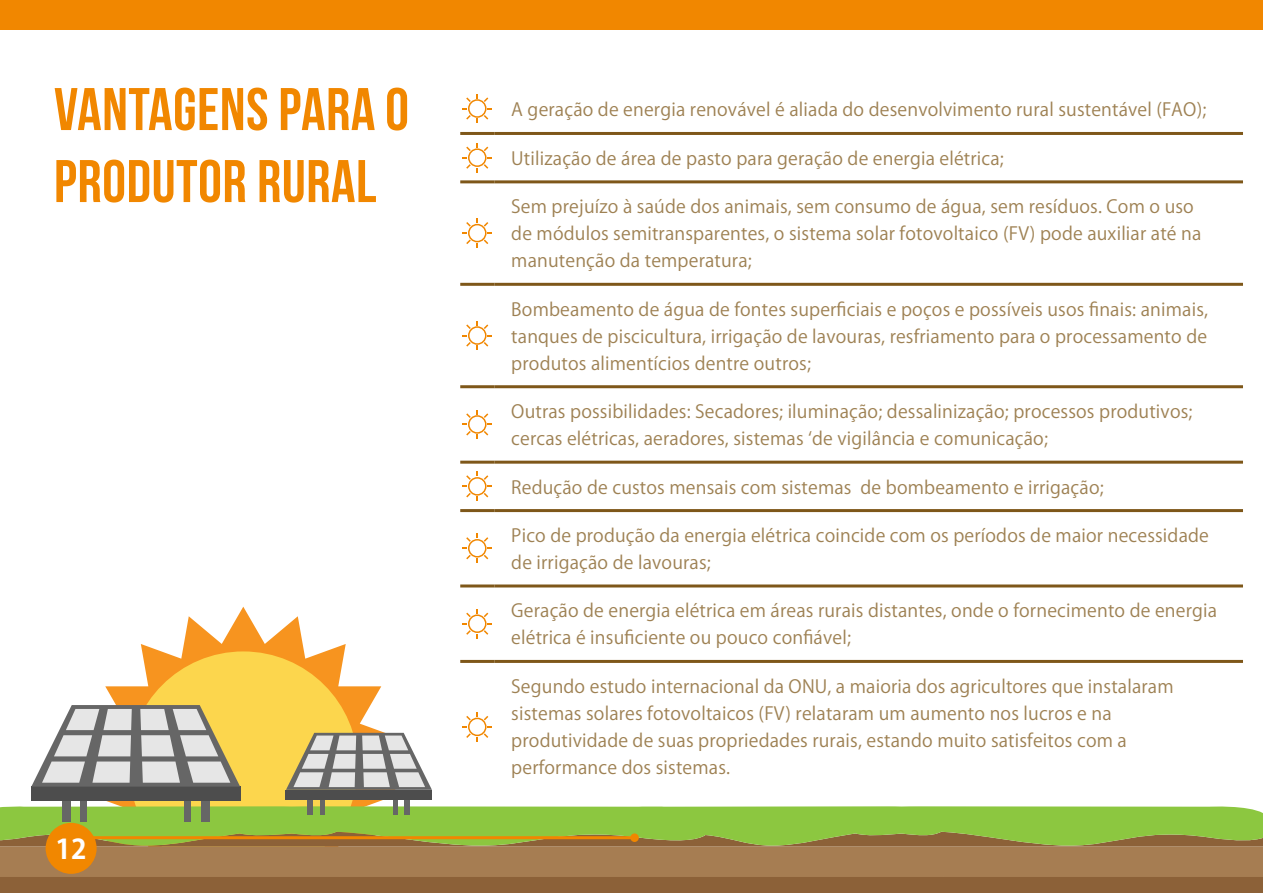
<style>
.page{position:relative;width:1263px;height:893px;background:#fff}
.page>*{position:absolute;margin:0;border:0;box-sizing:border-box;transform-origin:0 0}
.t1{font:700 60px/72px "Bebas Neue";letter-spacing:.01em;color:#f18700}
.t2{font:700 27px "Koz Go Pr 6 N";color:#fff}
.t3{font:18px/27px "Koz Go Pr 6 N";letter-spacing:.01em;color:#9e8153}
</style>
<div class="page">
<div style="left:0;top:0;width:1263px;height:30px;background:#f18700"></div>
<hr style="left:460px;top:132px;width:34px;height:3px;background:#7e5719">
<hr style="left:494px;top:132px;width:749px;height:3px;background:#7e5719">
<hr style="left:460px;top:180px;width:34px;height:3px;background:#7e5719">
<hr style="left:494px;top:180px;width:749px;height:3px;background:#7e5719">
<hr style="left:460px;top:283px;width:34px;height:3px;background:#7e5719">
<hr style="left:494px;top:283px;width:749px;height:3px;background:#7e5719">
<hr style="left:460px;top:385px;width:34px;height:3px;background:#7e5719">
<hr style="left:494px;top:385px;width:749px;height:3px;background:#7e5719">
<hr style="left:460px;top:461px;width:34px;height:3px;background:#7e5719">
<hr style="left:494px;top:461px;width:749px;height:3px;background:#7e5719">
<hr style="left:460px;top:509px;width:34px;height:3px;background:#7e5719">
<hr style="left:494px;top:509px;width:749px;height:3px;background:#7e5719">
<hr style="left:460px;top:584px;width:34px;height:3px;background:#7e5719">
<hr style="left:494px;top:584px;width:749px;height:3px;background:#7e5719">
<hr style="left:460px;top:660px;width:34px;height:3px;background:#7e5719">
<hr style="left:494px;top:660px;width:749px;height:3px;background:#7e5719">
<svg style="left:462px;top:94px;width:30px;height:29px"></svg>
<svg style="left:462px;top:143px;width:30px;height:30px"></svg>
<svg style="left:462px;top:218px;width:30px;height:30px"></svg>
<svg style="left:462px;top:321px;width:30px;height:29px"></svg>
<svg style="left:462px;top:410px;width:30px;height:29px"></svg>
<svg style="left:462px;top:471px;width:30px;height:30px"></svg>
<svg style="left:462px;top:533px;width:30px;height:30px"></svg>
<svg style="left:462px;top:609px;width:30px;height:30px"></svg>
<svg style="left:462px;top:712px;width:30px;height:30px"></svg>
<svg style="left:105px;top:607px;width:295px;height:198px"></svg>
<div style="left:129px;top:651px;width:229px;height:230px;background:#fcd64d;border-radius:50%"></div>
<svg style="left:0;top:846px;width:1263px;height:47px;background:#9d7349"></svg>
<svg style="left:0;top:805px;width:1263px;height:41px;background:#91b845"></svg>
<div style="left:308px;top:795px;width:5px;height:20px;background:#666"></div>
<div style="left:405px;top:795px;width:5px;height:20px;background:#666"></div>
<div style="left:320px;top:795px;width:5px;height:20px;background:#666"></div>
<hr style="left:393px;top:795px;width:4px;height:20px;background:#666">
<div style="left:286px;top:790px;width:146px;height:10px;background:#4d4d4d"></div>
<svg style="left:286px;top:733px;width:146px;height:57px"></svg>
<div style="left:62px;top:794px;width:8px;height:28px;background:#666"></div>
<div style="left:201px;top:794px;width:8px;height:28px;background:#666"></div>
<div style="left:81px;top:794px;width:6px;height:28px;background:#666"></div>
<div style="left:184px;top:794px;width:7px;height:28px;background:#666"></div>
<div style="left:31px;top:787px;width:209px;height:14px;background:#4d4d4d"></div>
<svg style="left:31px;top:705px;width:209px;height:82px"></svg>
<hr style="left:54px;top:836px;width:580px;height:3px;background:#f18700">
<div style="left:630px;top:833px;width:9px;height:9px;background:#f18700;border-radius:50%"></div>
<div style="left:46px;top:823px;width:51px;height:51px;background:#f18700;border-radius:50%"></div>
<h1 class="t1" style="left:54px;top:73px;width:356px">VANTAGENS PARA O<br>PRODUTOR RURAL</h1>
<h2 class="t2" style="left:56px;top:834px;width:33px">12</h2>
<p class="t3" style="left:511px;top:97px;width:697px">A geração de energia renovável é aliada do desenvolvimento rural sustentável (FAO);</p>
<p class="t3" style="left:511px;top:145px;width:494px">Utilização de área de pasto para geração de energia elétrica;</p>
<p class="t3" style="left:511px;top:194px;width:692px">Sem prejuízo à saúde dos animais, sem consumo de água, sem resíduos. Com o uso de módulos semitransparentes, o sistema solar fotovoltaico (FV) pode auxiliar até na manutenção da temperatura;</p>
<p class="t3" style="left:511px;top:296px;width:698px;text-align:justify">Bombeamento de água de fontes superficiais e poços e possíveis usos finais: animais, tanques de piscicultura, irrigação de lavouras, resfriamento para o processamento de produtos alimentícios dentre outros;</p>
<p class="t3" style="left:511px;top:398px;width:683px">Outras possibilidades: Secadores; iluminação; dessalinização; processos produtivos; cercas elétricas, aeradores, sistemas ‘de vigilância e comunicação;</p>
<p class="t3" style="left:511px;top:474px;width:594px">Redução de custos mensais com sistemas de bombeamento e irrigação;</p>
<p class="t3" style="left:511px;top:522px;width:699px">Pico de produção da energia elétrica coincide com os períodos de maior necessidade de irrigação de lavouras;</p>
<p class="t3" style="left:511px;top:598px;width:707px">Geração de energia elétrica em áreas rurais distantes, onde o fornecimento de energia elétrica é insuficiente ou pouco confiável;</p>
<p class="t3" style="left:511px;top:673px;width:664px">Segundo estudo internacional da ONU, a maioria dos agricultores que instalaram sistemas solares fotovoltaicos (FV) relataram um aumento nos lucros e na produtividade de suas propriedades rurais, estando muito satisfeitos com a performance dos sistemas.</p>
</div>
